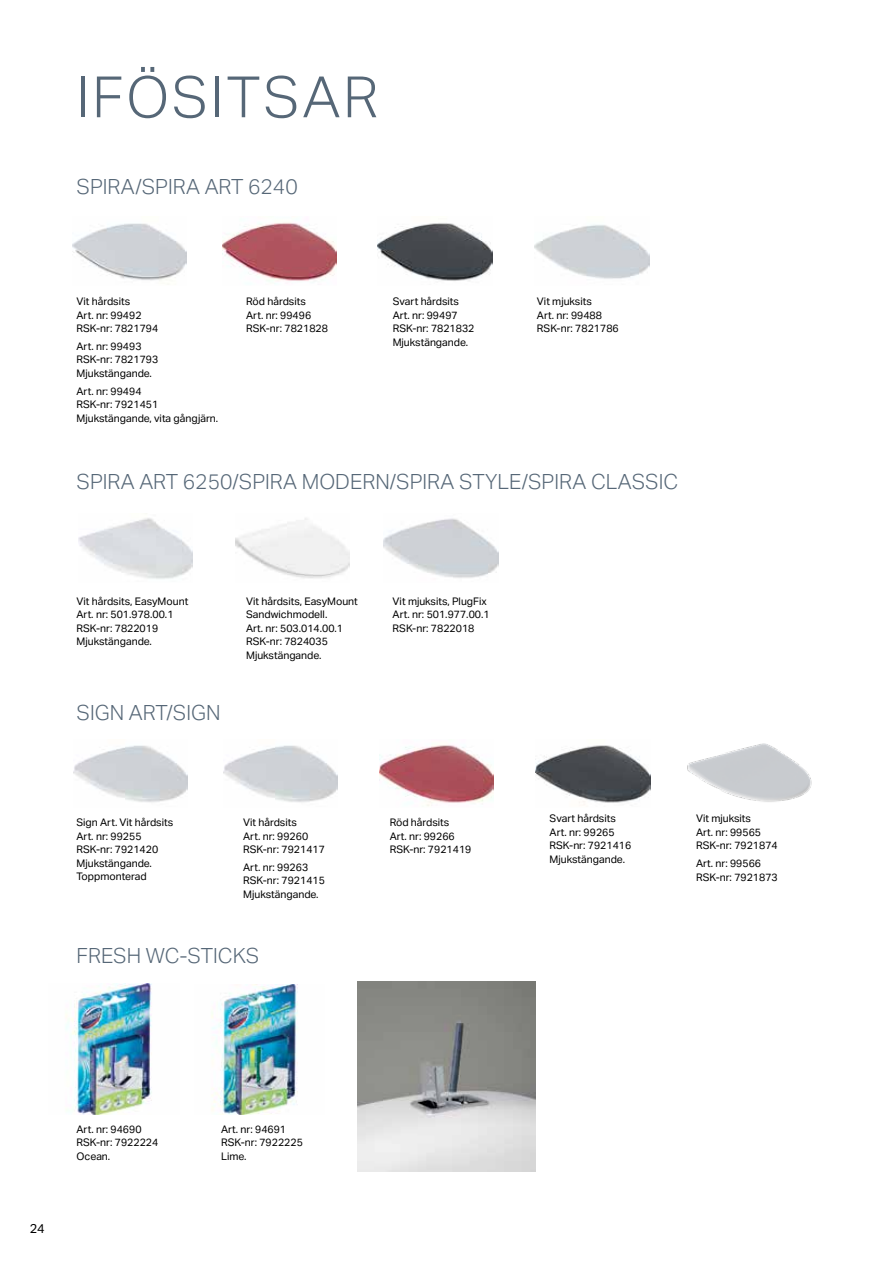
<style>
.page{position:relative;width:893px;height:1263px;background:#fff}
.page>*{position:absolute;margin:0;border:0;box-sizing:border-box;transform-origin:0 0}
.t1{font:300 57px "Aktiv Grotesk Geberit";letter-spacing:.05em;color:#566777}
.t2{font:300 21px "Aktiv Grotesk Geberit";color:#566777}
.t3{font:12.75px "Aktiv Grotesk Geberit";color:#000}
.t4{font:10.5px/13.5px "Aktiv Grotesk Geberit";color:#000}
</style>
<div class="page">
<img style="left:66px;top:984px;width:86px;height:131px">
<img style="left:211px;top:985px;width:87px;height:129px">
<img style="left:357px;top:982px;width:179px;height:189px">
<img style="left:72px;top:223px;width:115px;height:58px">
<img style="left:222px;top:222px;width:114px;height:62px">
<img style="left:378px;top:223px;width:114px;height:58px">
<img style="left:535px;top:224px;width:114px;height:55px">
<img style="left:78px;top:518px;width:115px;height:61px">
<img style="left:235px;top:518px;width:115px;height:60px">
<img style="left:384px;top:518px;width:114px;height:60px">
<img style="left:73px;top:745px;width:115px;height:58px">
<img style="left:223px;top:745px;width:114px;height:58px">
<img style="left:379px;top:745px;width:114px;height:61px">
<img style="left:536px;top:745px;width:114px;height:60px">
<img style="left:687px;top:743px;width:125px;height:59px">
<h1 class="t1" style="left:77px;top:64px;width:303px">IFÖSITSAR</h1>
<h2 class="t2" style="left:77px;top:175px;width:223px">SPIRA/SPIRA ART 6240</h2>
<p class="t4" style="left:77px;top:295px;width:83px">Vit hårdsits<br>Art. nr: 99492<br>RSK-nr: 7821794</p>
<p class="t4" style="left:77px;top:339px;width:83px">Art. nr: 99493<br>RSK-nr: 7821793<br>Mjukstängande.</p>
<p class="t4" style="left:77px;top:384px;width:143px">Art. nr: 99494<br>RSK-nr: 7921451<br>Mjukstängande, vita gångjärn.</p>
<p class="t4" style="left:393px;top:295px;width:83px">Svart hårdsits<br>Art. nr: 99497<br>RSK-nr: 7821832<br>Mjukstängande.</p>
<p class="t4" style="left:246px;top:295px;width:83px">Röd hårdsits<br>Art. nr: 99496<br>RSK-nr: 7821828</p>
<p class="t4" style="left:537px;top:295px;width:83px">Vit mjuksits<br>Art. nr: 99488<br>RSK-nr: 7821786</p>
<h2 class="t2" style="left:77px;top:470px;width:603px">SPIRA ART 6250/SPIRA MODERN/SPIRA STYLE/SPIRA CLASSIC</h2>
<p class="t4" style="left:77px;top:594px;width:113px">Vit hårdsits, EasyMount<br>Art. nr: 501.978.00.1<br>RSK-nr: 7822019<br>Mjukstängande.</p>
<p class="t4" style="left:393px;top:594px;width:99px">Vit mjuksits, PlugFix<br>Art. nr: 501.977.00.1<br>RSK-nr: 7822018</p>
<p class="t4" style="left:246px;top:594px;width:113px">Vit hårdsits, EasyMount<br>Sandwichmodell.<br>Art. nr: 503.014.00.1<br>RSK-nr: 7824035<br>Mjukstängande.</p>
<h2 class="t2" style="left:77px;top:701px;width:146px">SIGN ART/SIGN</h2>
<p class="t4" style="left:77px;top:815px;width:98px">Sign Art. Vit hårdsits<br>Art. nr: 99255<br>RSK-nr: 7921420<br>Mjukstängande.<br>Toppmonterad</p>
<p class="t4" style="left:390px;top:815px;width:83px">Röd hårdsits<br>Art. nr: 99266<br>RSK-nr: 7921419</p>
<p class="t4" style="left:550px;top:812px;width:83px">Svart hårdsits<br>Art. nr: 99265<br>RSK-nr: 7921416<br>Mjukstängande.</p>
<p class="t4" style="left:243px;top:815px;width:83px">Vit hårdsits<br>Art. nr: 99260<br>RSK-nr: 7921417</p>
<p class="t4" style="left:243px;top:860px;width:83px">Art. nr: 99263<br>RSK-nr: 7921415<br>Mjukstängande.</p>
<h2 class="t2" style="left:77px;top:943px;width:184px">FRESH WC-STICKS</h2>
<p class="t4" style="left:696px;top:812px;width:83px">Vit mjuksits<br>Art. nr: 99565<br>RSK-nr: 7921874</p>
<p class="t4" style="left:696px;top:856px;width:83px">Art. nr: 99566<br>RSK-nr: 7921873</p>
<p class="t3" style="left:30px;top:1221px;width:17px">24</p>
<p class="t4" style="left:77px;top:1122px;width:83px">Art. nr: 94690<br>RSK-nr: 7922224<br>Ocean.</p>
<p class="t4" style="left:221px;top:1122px;width:83px">Art. nr: 94691<br>RSK-nr: 7922225<br>Lime.</p>
</div>
